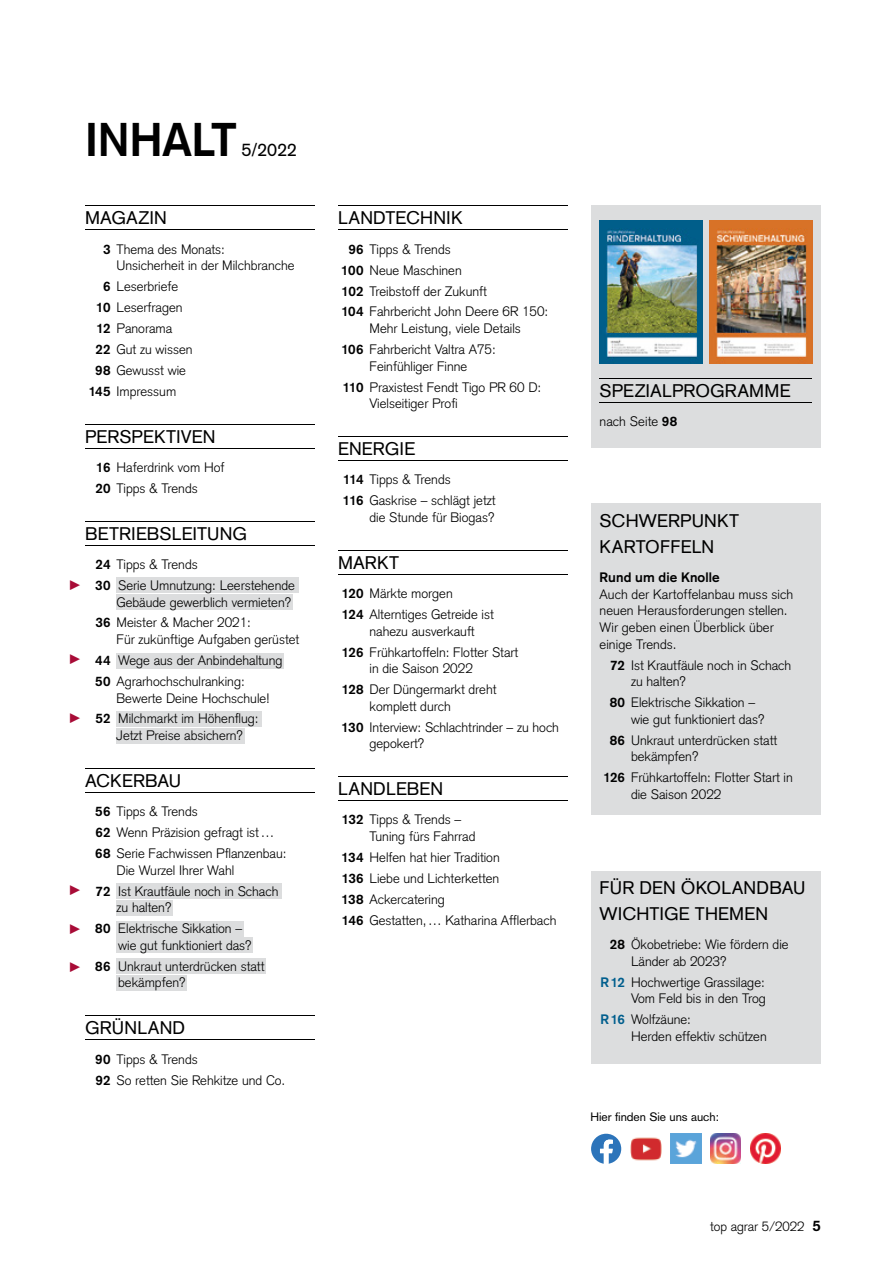
<style>
.page{position:relative;width:893px;height:1263px;background:#fff}
.page>*{position:absolute;margin:0;border:0;box-sizing:border-box;transform-origin:0 0}
.t1{font:700 46.5px "Basic Commercial LT Pro";color:#000}
.t2{font:18px/25.5px "Basic Commercial LT Pro";letter-spacing:.005em;color:#000}
.t3{font:300 13.5px/20.9px "Basic Commercial LT Pro";color:#000}
.t4{font:700 13.5px "Basic Commercial LT Pro";letter-spacing:.01em;color:#000}
.t5{font:300 13.2px "Basic Commercial LT Pro";color:#000}
.t6{font:12px "Basic Commercial LT Pro";color:#000}
.s1{font-weight:700}
.s2{font-weight:700;color:#005e8d}
.s3{font-weight:700;font-size:15px}
</style>
<div class="page">
<hr style="left:85px;top:206px;width:230px;height:1px;background:#000">
<hr style="left:85px;top:229px;width:230px;height:1px;background:#000">
<hr style="left:85px;top:424px;width:230px;height:1px;background:#000">
<hr style="left:85px;top:448px;width:230px;height:1px;background:#000">
<hr style="left:85px;top:521px;width:230px;height:1px;background:#000">
<hr style="left:85px;top:545px;width:230px;height:1px;background:#000">
<div style="left:117px;top:578px;width:182px;height:15px;background:#dcddde"></div>
<div style="left:117px;top:595px;width:176px;height:15px;background:#dcddde"></div>
<div style="left:117px;top:653px;width:167px;height:15px;background:#dcddde"></div>
<div style="left:117px;top:711px;width:145px;height:15px;background:#dcddde"></div>
<div style="left:117px;top:728px;width:128px;height:15px;background:#dcddde"></div>
<hr style="left:85px;top:768px;width:230px;height:1px;background:#000">
<hr style="left:85px;top:792px;width:230px;height:1px;background:#000">
<div style="left:117px;top:884px;width:165px;height:15px;background:#dcddde"></div>
<div style="left:117px;top:900px;width:56px;height:15px;background:#dcddde"></div>
<div style="left:117px;top:921px;width:127px;height:15px;background:#dcddde"></div>
<div style="left:117px;top:938px;width:136px;height:15px;background:#dcddde"></div>
<div style="left:117px;top:959px;width:149px;height:15px;background:#dcddde"></div>
<div style="left:117px;top:975px;width:70px;height:15px;background:#dcddde"></div>
<hr style="left:85px;top:1015px;width:230px;height:1px;background:#000">
<hr style="left:85px;top:1039px;width:230px;height:1px;background:#000">
<hr style="left:338px;top:206px;width:230px;height:1px;background:#000">
<hr style="left:338px;top:229px;width:230px;height:1px;background:#000">
<hr style="left:338px;top:436px;width:230px;height:1px;background:#000">
<hr style="left:338px;top:460px;width:230px;height:1px;background:#000">
<hr style="left:338px;top:550px;width:230px;height:1px;background:#000">
<hr style="left:338px;top:574px;width:230px;height:1px;background:#000">
<hr style="left:338px;top:776px;width:230px;height:1px;background:#000">
<hr style="left:338px;top:800px;width:230px;height:1px;background:#000">
<div style="left:591px;top:206px;width:230px;height:242px;background:#dcddde"></div>
<div style="left:591px;top:503px;width:230px;height:311px;background:#dcddde"></div>
<div style="left:591px;top:871px;width:230px;height:193px;background:#dcddde"></div>
<img style="left:600px;top:221px;width:102px;height:143px">
<img style="left:709px;top:221px;width:103px;height:143px">
<hr style="left:600px;top:378px;width:212px;height:1px;background:#000">
<hr style="left:600px;top:402px;width:212px;height:1px;background:#000">
<svg style="left:591px;top:1134px;width:30px;height:30px"></svg>
<img style="left:631px;top:1137px;width:30px;height:24px">
<img style="left:671px;top:1134px;width:30px;height:30px">
<img style="left:711px;top:1134px;width:30px;height:30px">
<img style="left:751px;top:1134px;width:30px;height:30px">
<h1 class="t1" style="left:85px;top:112px;width:153px">INHALT</h1>
<h2 class="t2" style="left:242px;top:137px;width:57px">5/2022</h2>
<h2 class="t2" style="left:85px;top:205px;width:83px">MAGAZIN</h2>
<p class="t3" style="left:117px;top:241px;width:180px;line-height:16.6px;text-indent:-13px"><span class="s1">3</span> Thema des Monats:<br>Unsicherheit in der Milchbranche</p>
<p class="t3" style="left:103px;top:276px;width:77px"><span class="s1">6</span> Leserbriefe</p>
<p class="t3" style="left:96px;top:297px;width:88px"><span class="s1">10</span> Leserfragen</p>
<p class="t3" style="left:96px;top:318px;width:78px"><span class="s1">12</span> Panorama</p>
<p class="t3" style="left:95px;top:339px;width:99px"><span class="s1">22</span> Gut zu wissen</p>
<p class="t3" style="left:95px;top:360px;width:92px"><span class="s1">98</span> Gewusst wie</p>
<p class="t3" style="left:88px;top:381px;width:89px"><span class="s1">145</span> Impressum</p>
<h2 class="t2" style="left:85px;top:423px;width:132px">PERSPEKTIVEN</h2>
<p class="t3" style="left:95px;top:457px;width:131px"><span class="s1">16</span> Haferdrink vom Hof<br><span class="s1">20</span> Tipps &amp; Trends</p>
<h2 class="t2" style="left:85px;top:520px;width:164px">BETRIEBSLEITUNG</h2>
<p class="t3" style="left:95px;top:554px;width:201px"><span class="s1">24</span> Tipps &amp; Trends<br><span class="s1">30</span> Serie Umnutzung: Leerstehende</p>
<p class="t3" style="left:95px;top:591px;width:197px;text-indent:21px">Gebäude gewerblich vermieten?<br><span class="s1">36</span> Meister &amp; Macher 2021:</p>
<p class="t3" style="left:95px;top:629px;width:206px;text-indent:21px">Für zukünftige Aufgaben gerüstet<br><span class="s1">44</span> Wege aus der Anbindehaltung<br><span class="s1">50</span> Agrarhochschulranking:</p>
<p class="t3" style="left:95px;top:687px;width:176px;text-indent:21px">Bewerte Deine Hochschule!<br><span class="s1">52</span> Milchmarkt im Höhenflug:</p>
<p class="t3" style="left:117px;top:725px;width:128px">Jetzt Preise absichern?</p>
<h2 class="t2" style="left:85px;top:768px;width:98px">ACKERBAU</h2>
<p class="t3" style="left:95px;top:801px;width:193px"><span class="s1">56</span> Tipps &amp; Trends<br><span class="s1">62</span> Wenn Präzision gefragt ist …<br><span class="s1">68</span> Serie Fachwissen Pflanzenbau:</p>
<p class="t3" style="left:96px;top:860px;width:184px;text-indent:21px">Die Wurzel Ihrer Wahl<br><span class="s1">72</span> Ist Krautfäule noch in Schach</p>
<p class="t3" style="left:95px;top:897px;width:149px;text-indent:21px">zu halten?<br><span class="s1">80</span> Elektrische Sikkation –</p>
<p class="t3" style="left:95px;top:935px;width:171px;text-indent:23px">wie gut funktioniert das?<br><span class="s1">86</span> Unkraut unterdrücken statt</p>
<p class="t3" style="left:118px;top:972px;width:69px">bekämpfen?</p>
<h2 class="t2" style="left:85px;top:1015px;width:102px">GRÜNLAND</h2>
<p class="t3" style="left:95px;top:1048px;width:192px"><span class="s1">90</span> Tipps &amp; Trends<br><span class="s1">92</span> So retten Sie Rehkitze und Co.</p>
<h2 class="t2" style="left:338px;top:205px;width:126px">LANDTECHNIK</h2>
<p class="t3" style="left:341px;top:239px;width:209px;text-indent:7px"><span class="s1">96</span> Tipps &amp; Trends<br><span class="s1">100</span> Neue Maschinen<br><span class="s1">102</span> Treibstoff der Zukunft<br><span class="s1">104</span> Fahrbericht John Deere 6R 150:</p>
<p class="t3" style="left:341px;top:318px;width:181px;text-indent:28px">Mehr Leistung, viele Details<br><span class="s1">106</span> Fahrbericht Valtra A75:</p>
<p class="t3" style="left:342px;top:356px;width:200px;text-indent:27px">Feinfühliger Finne<br><span class="s1">110</span> Praxistest Fendt Tigo PR 60 D:</p>
<p class="t3" style="left:369px;top:393px;width:90px">Vielseitiger Profi</p>
<h2 class="t2" style="left:338px;top:436px;width:79px">ENERGIE</h2>
<p class="t3" style="left:343px;top:469px;width:154px"><span class="s1">114</span> Tipps &amp; Trends<br><span class="s1">116</span> Gaskrise – schlägt jetzt</p>
<p class="t3" style="left:369px;top:507px;width:127px">die Stunde für Biogas?</p>
<h2 class="t2" style="left:338px;top:550px;width:63px">MARKT</h2>
<p class="t3" style="left:341px;top:583px;width:154px"><span class="s1">120</span> Märkte morgen<br><span class="s1">124</span> Alterntiges Getreide ist</p>
<p class="t3" style="left:342px;top:621px;width:178px;text-indent:28px">nahezu ausverkauft<br><span class="s1">126</span> Frühkartoffeln: Flotter Start</p>
<p class="t3" style="left:341px;top:658px;width:157px;text-align:center">in die Saison 2022<br><span class="s1">128</span> Der Düngermarkt dreht</p>
<p class="t3" style="left:341px;top:696px;width:219px;text-indent:28px">komplett durch<br><span class="s1">130</span> Interview: Schlachtrinder – zu hoch</p>
<p class="t3" style="left:369px;top:733px;width:56px">gepokert?</p>
<h2 class="t2" style="left:338px;top:776px;width:107px">LANDLEBEN</h2>
<p class="t3" style="left:369px;top:811px;width:107px;line-height:16.6px;text-indent:-28px"><span class="s1">132</span> Tipps &amp; Trends –<br>Tuning fürs Fahrrad</p>
<p class="t3" style="left:341px;top:847px;width:217px"><span class="s1">134</span> Helfen hat hier Tradition<br><span class="s1">136</span> Liebe und Lichterketten<br><span class="s1">138</span> Ackercatering<br><span class="s1">146</span> Gestatten, … Katharina Afflerbach</p>
<h2 class="t2" style="left:600px;top:378px;width:193px">SPEZIALPROGRAMME</h2>
<p class="t3" style="left:600px;top:411px;width:79px">nach Seite <span class="s1">98</span></p>
<h2 class="t2" style="left:600px;top:508px;width:141px">SCHWERPUNKT<br>KARTOFFELN</h2>
<p class="t4" style="left:600px;top:569px;width:122px">Rund um die Knolle</p>
<p class="t3" style="left:600px;top:586px;width:195px;line-height:16.6px">Auch der Kartoffelanbau muss sich neuen Herausforderungen stellen.<br>Wir geben einen Überblick über einige Trends.</p>
<p class="t3" style="left:631px;top:657px;width:162px;line-height:16.6px;text-indent:-21px"><span class="s1">72</span> Ist Krautfäule noch in Schach zu halten?</p>
<p class="t3" style="left:631px;top:694px;width:135px;line-height:16.6px;text-indent:-21px"><span class="s1">80</span> Elektrische Sikkation – wie gut funktioniert das?</p>
<p class="t3" style="left:631px;top:732px;width:148px;line-height:16.6px;text-indent:-21px"><span class="s1">86</span> Unkraut unterdrücken statt bekämpfen?</p>
<p class="t3" style="left:631px;top:769px;width:163px;line-height:16.6px;text-indent:-28px"><span class="s1">126</span> Frühkartoffeln: Flotter Start in die Saison 2022</p>
<h2 class="t2" style="left:600px;top:875px;width:207px">FÜR DEN ÖKOLANDBAU<br>WICHTIGE THEMEN</h2>
<p class="t3" style="left:631px;top:936px;width:159px;line-height:16.6px;text-indent:-21px"><span class="s1">28</span> Ökobetriebe: Wie fördern die<br>Länder ab 2023?</p>
<p class="t3" style="left:600px;top:974px;width:167px;line-height:16.6px;text-align:right"><span class="s2">R 12</span> Hochwertige Grassilage:<br>Vom Feld bis in den Trog</p>
<p class="t3" style="left:631px;top:1011px;width:137px;line-height:16.6px;text-indent:-31px"><span class="s2">R 16</span> Wolfzäune:<br>Herden effektiv schützen</p>
<p class="t6" style="left:590px;top:1109px;width:130px">Hier finden Sie uns auch:</p>
<p class="t5" style="left:710px;top:1218px;width:112px">top agrar 5/2022 <span class="s3">5</span></p>
</div>
